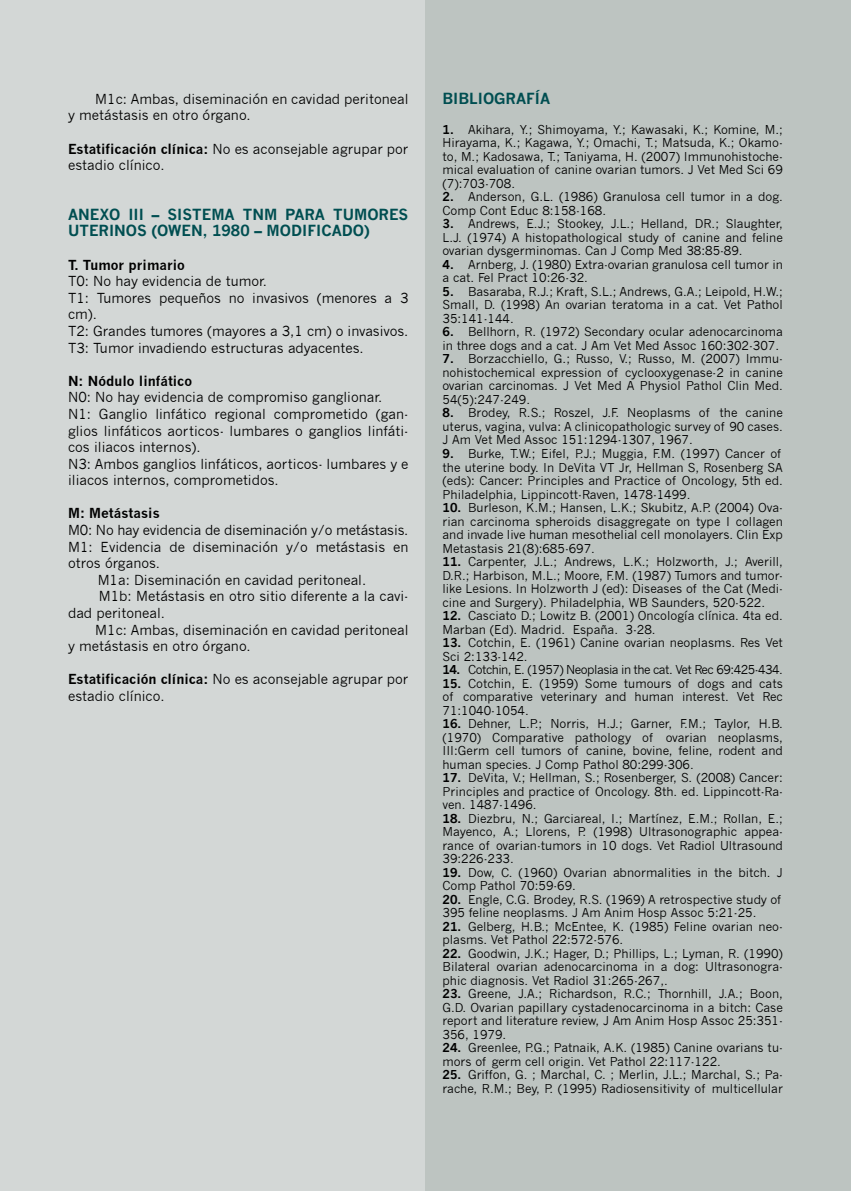
<style>
.page{position:relative;width:851px;height:1191px;background:#fff}
.page>*{position:absolute;margin:0;border:0;box-sizing:border-box;transform-origin:0 0}
.t1{font:700 15px/16.5px "News Gothic";color:#004e51}
.t2{font:13.5px/16.6px "News Gothic";color:#000}
.t3{font:700 13.5px "News Gothic";color:#000}
.t4{font:12px/13.5px "News Gothic";color:#000;text-align:justify}
.t5{font:12px "News Gothic";letter-spacing:-.04em;color:#000}
.s1{font-weight:700}
</style>
<div class="page">
<div style="left:0;top:0;width:850px;height:1191px;background:#d3d7d6"></div>
<div style="left:425px;top:0;width:425px;height:1191px;background:#bdc4c1"></div>
<p class="t2" style="left:68px;top:91px;width:342px;text-indent:27px">M1c: Ambas, diseminación en cavidad peritoneal y metástasis en otro órgano.</p>
<p class="t2" style="left:68px;top:140px;width:342px"><span class="s1">Estatificación clínica:</span> No es aconsejable agrupar por estadio clínico.</p>
<p class="t1" style="left:68px;top:206px;width:12px">ANE</p>
<p class="t1" style="left:99px;top:206px;width:35px">XO III</p>
<p class="t1" style="left:152px;top:206px;width:113px">– Sistema TNM</p>
<p class="t1" style="left:68px;top:206px;width:342px;text-indent:217px">para tumores uterinos (Owen, 1980 – modificado)</p>
<p class="t3" style="left:68px;top:256px;width:118px">T. Tumor primario</p>
<p class="t2" style="left:68px;top:273px;width:342px">T0: No hay evidencia de tumor.<br>T1: Tumores pequeños no invasivos (menores a 3 cm).<br>T2: Grandes tumores (mayores a 3,1 cm) o invasivos.<br>T3: Tumor invadiendo estructuras adyacentes.</p>
<p class="t3" style="left:68px;top:372px;width:126px">N : Nódulo linfático</p>
<p class="t2" style="left:68px;top:389px;width:342px">N0: No hay evidencia de compromiso ganglionar.<br>N1: Ganglio linfático regional comprometido (gan&shy;glios linfáticos aorticos- lumbares o ganglios linfáti&shy;cos iliacos internos).<br>N3: Ambos ganglios linfáticos, aorticos- lumbares y e iliacos internos, comprometidos.</p>
<p class="t3" style="left:68px;top:505px;width:93px">M : M etástasis</p>
<p class="t2" style="left:68px;top:522px;width:342px">M0: No hay evidencia de diseminación y/o metástasis.</p>
<p class="t2" style="left:68px;top:538px;width:342px">M1: Evidencia de diseminación y/o metástasis en</p>
<p class="t2" style="left:68px;top:555px;width:94px">otros órganos.</p>
<p class="t2" style="left:98px;top:571px;width:270px">M1a: Diseminación en cavidad peritoneal.</p>
<p class="t2" style="left:99px;top:588px;width:311px">M1b: Metástasis en otro sitio diferente a la cavi-</p>
<p class="t2" style="left:68px;top:605px;width:98px">dad peritoneal.</p>
<p class="t2" style="left:95px;top:621px;width:314px">M1c: Ambas, diseminación en cavidad peritoneal</p>
<p class="t2" style="left:68px;top:638px;width:184px">y metástasis en otro órgano.</p>
<p class="t2" style="left:68px;top:671px;width:342px"><span class="s1">Estatificación clínica:</span> No es aconsejable agrupar por estadio clínico.</p>
<p class="t1" style="left:442px;top:90px;width:109px">Bibliografía</p>
<p class="t4" style="left:442px;top:123px;width:342px"><span class="s1">1.</span> Akihara, Y.; Shimoyama, Y.; Kawasaki, K.; Komine, M.; Hirayama, K.; Kagawa, Y.; Omachi, T.; Matsuda, K.; Okamo&shy;to, M.; Kadosawa, T.; Taniyama, H. (2007) Immunohistoche&shy;mical evaluation of canine ovarian tumors. J Vet Med Sci 69 (7):703-708.</p>
<p class="t4" style="left:442px;top:190px;width:342px"><span class="s1">2.</span> Anderson, G.L. (1986) Granulosa cell tumor in a dog.<br>Comp Cont Educ 8:158-168.</p>
<p class="t4" style="left:442px;top:217px;width:342px"><span class="s1">3.</span> Andrews, E.J.; Stookey, J.L.; Helland, DR.; Slaughter, L.J. (1974) A histopathological study of canine and feline ovarian dysgerminomas. Can J Comp Med 38:85-89.</p>
<p class="t4" style="left:442px;top:258px;width:342px"><span class="s1">4.</span> Arnberg, J. (1980) Extra-ovarian granulosa cell tumor in a cat. Fel Pract 10:26-32.</p>
<p class="t4" style="left:442px;top:285px;width:342px"><span class="s1">5.</span> Basaraba, R.J.; Kraft, S.L.; Andrews, G.A.; Leipold, H.W.; Small, D. (1998) An ovarian teratoma in a cat. Vet Pathol 35:141-144.</p>
<p class="t4" style="left:442px;top:325px;width:342px"><span class="s1">6.</span> Bellhorn, R. (1972) Secondary ocular adenocarcinoma in three dogs and a cat. J Am Vet Med Assoc 160:302-307.</p>
<p class="t4" style="left:442px;top:352px;width:342px"><span class="s1">7.</span> Borzacchiello, G.; Russo, V.; Russo, M. (2007) Immu&shy;nohistochemical expression of cyclooxygenase-2 in canine ovarian carcinomas. J Vet Med A Physiol Pathol Clin Med.<br>54(5):247-249.</p>
<p class="t4" style="left:442px;top:406px;width:342px"><span class="s1">8.</span> Brodey, R.S.; Roszel, J.F. Neoplasms of the canine uterus, vagina, vulva: A clinicopathologic survey of 90 cases.<br>J Am Vet Med Assoc 151:1294-1307, 1967.</p>
<p class="t4" style="left:442px;top:447px;width:342px;text-align:left"><span class="s1">9.</span> Burke, T.W.; Eifel, P.J.; Muggia, F.M. (1997) Cancer of the uterine body. In DeVita VT Jr, Hellman S, Rosenberg SA (eds): Cancer: Principles and Practice of Oncology, 5th ed.<br>Philadelphia, Lippincott-Raven, 1478-1499.</p>
<p class="t4" style="left:442px;top:501px;width:342px"><span class="s1">10.</span> Burleson, K.M.; Hansen, L.K.; Skubitz, A.P. (2004) Ova&shy;rian carcinoma spheroids disaggregate on type I collagen and invade live human mesothelial cell monolayers. Clin Exp Metastasis 21(8):685-697.</p>
<p class="t4" style="left:442px;top:555px;width:342px"><span class="s1">11.</span> Carpenter, J.L.; Andrews, L.K.; Holzworth, J.; Averill, D.R.; Harbison, M.L.; Moore, F.M. (1987) Tumors and tumor&shy;like Lesions. In Holzworth J (ed): Diseases of the Cat (Medi&shy;cine and Surgery). Philadelphia, WB Saunders, 520-522.</p>
<p class="t4" style="left:442px;top:609px;width:342px"><span class="s1">12.</span> Casciato D.; Lowitz B. (2001) Oncología clínica. 4ta ed.<br>Marban (Ed). Madrid. España. 3-28.</p>
<p class="t4" style="left:442px;top:636px;width:342px"><span class="s1">13.</span> Cotchin, E. (1961) Canine ovarian neoplasms. Res Vet<br>Sci 2:133-142.</p>
<p class="t5" style="left:442px;top:663px;width:342px"><span class="s1">14.</span> Cotchin, E. (1957) Neoplasia in the cat. Vet Rec 69:425-434.</p>
<p class="t4" style="left:442px;top:676px;width:342px"><span class="s1">15.</span> Cotchin, E. (1959) Some tumours of dogs and cats of comparative veterinary and human interest. Vet Rec 71:1040-1054.</p>
<p class="t4" style="left:442px;top:717px;width:342px"><span class="s1">16.</span> Dehner, L.P.; Norris, H.J.; Garner, F.M.; Taylor, H.B. (1970) Comparative pathology of ovarian neoplasms, III:Germ cell tumors of canine, bovine, feline, rodent and human species. J Comp Pathol 80:299-306.</p>
<p class="t4" style="left:442px;top:771px;width:342px"><span class="s1">17.</span> DeVita, V.; Hellman, S.; Rosenberger, S. (2008) Cancer:<br>Principles and practice of Oncology. 8th. ed. Lippincott-Ra&shy;ven. 1487-1496.</p>
<p class="t4" style="left:442px;top:811px;width:342px"><span class="s1">18.</span> Diezbru, N.; Garciareal, I.; Martínez, E.M.; Rollan, E.; Mayenco, A.; Llorens, P. (1998) Ultrasonographic appea&shy;rance of ovarian-tumors in 10 dogs. Vet Radiol Ultrasound 39:226-233.</p>
<p class="t4" style="left:442px;top:865px;width:342px"><span class="s1">19.</span> Dow, C. (1960) Ovarian abnormalities in the bitch. J<br>Comp Pathol 70:59-69.</p>
<p class="t4" style="left:442px;top:892px;width:340px"><span class="s1">20.</span> Engle, C.G. Brodey, R.S. (1969) A retrospective study of<br>395 feline neoplasms. J Am Anim Hosp Assoc 5:21-25.</p>
<p class="t4" style="left:442px;top:919px;width:342px"><span class="s1">21.</span> Gelberg, H.B.; McEntee, K. (1985) Feline ovarian neo&shy;plasms. Vet Pathol 22:572-576.</p>
<p class="t4" style="left:442px;top:946px;width:342px"><span class="s1">22.</span> Goodwin, J.K.; Hager, D.; Phillips, L.; Lyman, R. (1990)<br>Bilateral ovarian adenocarcinoma in a dog: Ultrasonogra&shy;phic diagnosis. Vet Radiol 31:265-267,.</p>
<p class="t4" style="left:442px;top:987px;width:342px"><span class="s1">23.</span> Greene, J.A.; Richardson, R.C.; Thornhill, J.A.; Boon, G.D. Ovarian papillary cystadenocarcinoma in a bitch: Case report and literature review, J Am Anim Hosp Assoc 25:351- 356, 1979.</p>
<p class="t4" style="left:442px;top:1041px;width:342px"><span class="s1">24.</span> Greenlee, P.G.; Patnaik, A.K. (1985) Canine ovarians tu&shy;mors of germ cell origin. Vet Pathol 22:117-122.</p>
<p class="t4" style="left:442px;top:1068px;width:342px"><span class="s1">25.</span> Griffon, G. ; Marchal, C. ; Merlin, J.L.; Marchal, S.; Pa&shy;rache, R.M.; Bey, P. (1995) Radiosensitivity of multicellular</p>
</div>
